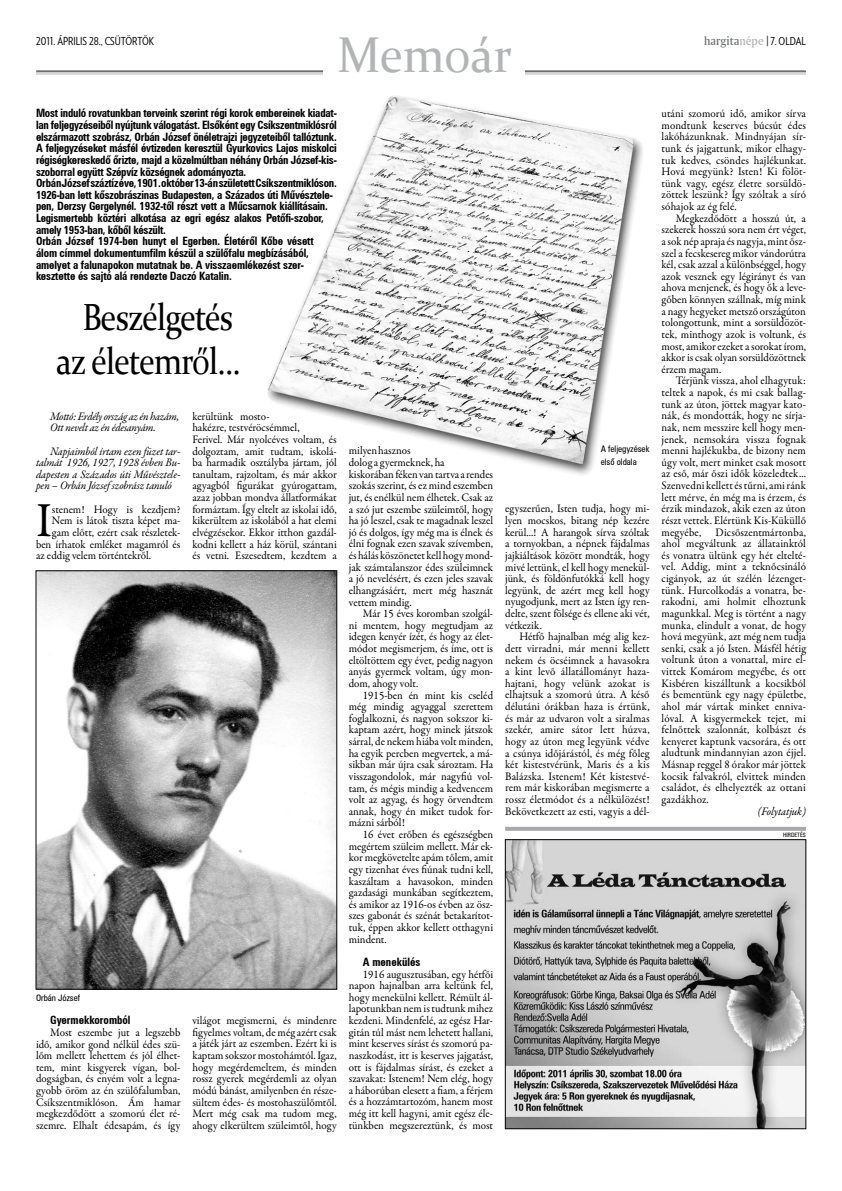
<style>
.page{position:relative;width:842px;height:1191px;background:#fff}
.page>*{position:absolute;margin:0;border:0;box-sizing:border-box;transform-origin:0 0}
.t1{font:50.4px "Constantia";color:#b2b4b6;scale:.95 1}
.t2{font:49.2px "Garamond Premr Pro";color:#000;scale:.95 1}
.t3{font:37.8px/43.2px "Constantia";letter-spacing:-.025em;color:#000;text-align:center;scale:.86 1}
.t4{font:11.6px/11.6px "Garamond Premr Pro";color:#000;text-align:justify;scale:.95 1}
.t5{font:700 11.6px/11.6px "Zurich Cond";letter-spacing:-.02em;color:#000;scale:.95 1}
.t6{font:italic 11.6px/11.6px "Garamond Premr Pro";letter-spacing:-.02em;color:#000;scale:.95 1}
.t7{font:700 11.6px "Zurich Cond";color:#000;scale:.95 1}
.t8{font:11px "Verlag Condensed";color:#000}
.t9{font:9px/13.2px "Zurich Cond Normal";color:#000}
.t10{font:6px "Zurich Cond Normal";color:#000}
.s1{font-family:"Amerigo BT Medium A";font-size:12.6px;color:#6d6f71}
.s2{font-family:"Amerigo BT Medium A";font-size:12.6px;color:#b2b4b6}
</style>
<div class="page">
<svg style="left:505px;top:827px;width:301px;height:4px"></svg>
<hr style="left:36px;top:70px;width:770px;height:2px;background:#6d6f71">
<hr style="left:36px;top:74px;width:770px;height:1px;background:#b2b4b6">
<div style="left:323px;top:33px;width:202px;height:43px;background:#fff"></div>
<img style="left:507px;top:841px;width:297px;height:285px">
<div style="left:505px;top:839px;width:301px;height:289px;border:1px solid #000"></div>
<img style="left:267px;top:96px;width:376px;height:379px">
<img style="left:38px;top:572px;width:297px;height:415px">
<div style="left:36px;top:570px;width:301px;height:419px;border:1px solid #000"></div>
<p class="t8" style="left:36px;top:33px;width:120px">2011. ÁPRILIS 28., CSÜTÖRTÖK</p>
<p class="t8" style="left:704px;top:33px;width:103px"><span class="s1">hargita</span><span class="s2">népe</span> | 7. OLDAL</p>
<h1 class="t1" style="left:338px;top:21px;width:185px">Memoár</h1>
<p class="t5" style="left:36px;top:107px;width:318px">Most induló rovatunkban terveink szerint régi korok embereinek kiadat&shy;lan feljegyzéseiből nyújtunk válogatást. Elsőként egy Csíkszentmiklósról elszármazott szobrász, Orbán József önéletrajzi jegyzeteiből tallóztunk.<br>A feljegyzéseket másfél évtizeden keresztül Gyurkovics Lajos miskolci régiségkereskedő őrizte, majd a közelmúltban néhány Orbán József-kis&shy;szoborral együtt Szépvíz községnek adományozta.<br>Orbán József száztíz éve, 1901. október 13-án született Csíkszentmiklóson.<br>1926-ban lett kőszobrászinas Budapesten, a Százados úti Művésztele&shy;pen, Derzsy Gergelynél. 1932-től részt vett a Műcsarnok kiállításain.<br>Legismertebb köztéri alkotása az egri egész alakos Petőfi-szobor, amely 1953-ban, kőből készült.<br>Orbán József 1974-ben hunyt el Egerben. Életéről Kőbe vésett álom címmel dokumentumfilm készül a szülőfalu megbízásából, amelyet a falunapokon mutatnak be. A visszaemlékezést szer&shy;kesztette és sajtó alá rendezte Daczó Katalin.</p>
<h3 class="t3" style="left:56px;top:294px;width:216px">Beszélgetés az életemről...</h3>
<p class="t6" style="left:50px;top:411px;width:137px">Mottó: Erdély ország az én hazám,<br>Ott nevelt az én édesanyám.</p>
<p class="t6" style="left:36px;top:446px;width:153px;text-align:justify;text-indent:14px">Napjaimból írtam ezen füzet tar&shy;talmát 1926, 1927, 1928 évben Bu&shy;dapesten a Százados úti Művésztele&shy;pen – Orbán József szobrász tanuló</p>
<h2 class="t2" style="left:36px;top:491px;width:18px">I</h2>
<p class="t4" style="left:52px;top:503px;width:137px">stenem! Hogy is kezdjem?</p>
<p class="t4" style="left:52px;top:515px;width:137px">Nem is látok tiszta képet ma-</p>
<p class="t4" style="left:52px;top:527px;width:137px">gam előtt, ezért csak részletek-</p>
<p class="t4" style="left:36px;top:538px;width:153px">ben írhatok emléket magamról és</p>
<p class="t4" style="left:36px;top:550px;width:123px">az eddig velem történtekről.</p>
<p class="t4" style="left:192px;top:410px;width:153px;text-align:left">kerültünk mosto-<br>hakézre, testvéröcsémmel,<br>Ferivel. Már nyolcéves voltam, és dolgoztam, amit tudtam, iskolá&shy;ba harmadik osztályba jártam, jól tanultam, rajzoltam, és már akkor agyagból figurákat gyúrogattam, azaz jobban mondva állatformákat formáztam. Így eltelt az iskolai idő, kikerültem az iskolából a hat elemi elvégzésekor. Ekkor itthon gazdál&shy;kodni kellett a ház körül, szántani és vetni. Eszesedtem, kezdtem a</p>
<p class="t9" style="left:36px;top:991px;width:46px">Orbán József</p>
<p class="t7" style="left:50px;top:1013px;width:86px">Gyermekkoromból</p>
<p class="t4" style="left:36px;top:1026px;width:153px;text-indent:14px">Most eszembe jut a legszebb idő, amikor gond nélkül édes szü&shy;lőm mellett lehettem és jól élhet&shy;tem, mint kisgyerek vígan, bol&shy;dogságban, és enyém volt a legna&shy;gyobb öröm az én szülőfalumban, Csíkszentmiklóson. Ám hamar megkezdődött a szomorú élet ré&shy;szemre. Elhalt édesapám, és így</p>
<p class="t4" style="left:192px;top:1015px;width:153px">világot megismerni, és mindenre figyelmes voltam, de még azért csak a játék járt az eszemben. Ezért ki is kaptam sokszor mostohámtól. Igaz, hogy megérdemeltem, és minden rossz gyerek megérdemli az olyan módú bánást, amilyenben én része&shy;sültem édes- és mostohaszülőmtől.<br>Mert még csak ma tudom meg, ahogy elkerültem szüleimtől, hogy</p>
<p class="t4" style="left:349px;top:445px;width:153px;text-align:left">milyen hasznos<br>dolog a gyermeknek, ha<br>kiskorában féken van tartva a rendes szokás szerint, és ez mind eszemben jut, és enélkül nem élhetek. Csak az a szó jut eszembe szüleimtől, hogy ha jó leszel, csak te magadnak leszel jó és dolgos, így még ma is élnek és élni fognak ezen szavak szívemben, és hálás köszönetet kell hogy mond&shy;jak számtalanszor édes szüleimnek a jó nevelésért, és ezen jeles szavak elhangzásáért, mert még hasznát vettem mindig.</p>
<p class="t4" style="left:349px;top:608px;width:153px;text-indent:14px">Már 15 éves koromban szolgál&shy;ni mentem, hogy megtudjam az idegen kenyér ízét, és hogy az élet&shy;módot megismerjem, és íme, ott is eltöltöttem egy évet, pedig nagyon anyás gyermek voltam, úgy mon&shy;dom, ahogy volt.</p>
<p class="t4" style="left:349px;top:689px;width:153px;text-indent:14px">1915-ben én mint kis cseléd még mindig agyaggal szerettem foglalkozni, és nagyon sokszor ki&shy;kaptam azért, hogy minek játszok sárral, de nekem hiába volt minden, ha egyik percben megvertek, a má&shy;sikban már újra csak sároztam. Ha visszagondolok, már nagyfiú vol&shy;tam, és mégis mindig a kedvencem volt az agyag, és hogy örvendtem annak, hogy én miket tudok for&shy;mázni sárból!</p>
<p class="t4" style="left:349px;top:829px;width:153px;text-indent:14px">16 évet erőben és egészségben megértem szüleim mellett. Már ek&shy;kor megkövetelte apám tőlem, amit egy tizenhat éves fiúnak tudni kell, kaszáltam a havasokon, minden gazdasági munkában segítkeztem, és amikor az 1916-os évben az ös - szes gabonát és szénát betakarítot&shy;tuk, éppen akkor kellett otthagyni mindent.</p>
<p class="t7" style="left:363px;top:954px;width:62px">A menekülés</p>
<p class="t4" style="left:349px;top:968px;width:153px;text-indent:14px">1916 augusztusában, egy hétfői napon hajnalban arra keltünk fel, hogy menekülni kellett. Rémült ál&shy;lapotunkban nem is tudtunk mihez kezdeni. Mindenfelé, az egész Har&shy;gitán túl mást nem lehetett hallani, mint keserves sírást és szomorú pa&shy;naszkodást, itt is keserves jajgatást, ott is fájdalmas sírást, és ezeket a szavakat: Istenem! Nem elég, hogy a háborúban elesett a fiam, a férjem és a hozzámtartozóm, hanem most még itt kell hagyni, amit egész éle&shy;tünkben megszereztünk, és most</p>
<p class="t9" style="left:601px;top:442px;width:50px">A feljegyzések első oldala</p>
<p class="t4" style="left:505px;top:503px;width:153px">egyszerűen, Isten tudja, hogy mi&shy;lyen mocskos, bitang nép kezére kerül...! A harangok sírva szóltak a tornyokban, a népnek fájdalmas jajkiáltások között mondták, hogy mivé lettünk, el kell hogy menekül&shy;jünk, és földönfutókká kell hogy legyünk, de azért meg kell hogy nyugodjunk, mert az Isten így ren&shy;delte, szent fölsége és ellene aki vét, vétkezik.</p>
<p class="t4" style="left:505px;top:631px;width:153px;text-indent:14px">Hétfő hajnalban még alig kez&shy;dett virradni, már menni kellett nekem és öcséimnek a havasokra a kint levő állatállományt haza&shy;hajtani, hogy velünk azokat is elhajtsuk a szomorú útra. A késő délutáni órákban haza is értünk, és már az udvaron volt a siralmas szekér, amire sátor lett húzva, hogy az úton meg legyünk védve a csúnya időjárástól, és még főleg két kistestvérünk, Maris és a kis Balázska. Istenem! Két kistestvé&shy;rem már kiskorában megismerte a rossz életmódot és a nélkülözést!<br>Bekövetkezett az esti, vagyis a dél-</p>
<p class="t4" style="left:662px;top:108px;width:153px">utáni szomorú idő, amikor sírva mondtunk keserves búcsút édes lakóházunknak. Mindnyájan sír&shy;tunk és jajgattunk, mikor elhagy&shy;tuk kedves, csöndes hajlékunkat.<br>Hová megyünk? Isten! Ki fölöt&shy;tünk vagy, egész életre sorsüldö&shy;zöttek leszünk? Így szóltak a síró sóhajok az ég felé.</p>
<p class="t4" style="left:662px;top:212px;width:153px;text-indent:14px">Megkezdődött a hosszú út, a szekerek hosszú sora nem ért véget, a sok nép apraja és nagyja, mint ős - szel a fecskesereg mikor vándorútra kél, csak azzal a különbséggel, hogy azok vesznek egy légirányt és van ahova menjenek, és hogy ők a leve&shy;gőben könnyen szállnak, míg mink a nagy hegyeket metsző országúton tolongottunk, mint a sorsüldözöt&shy;tek, minthogy azok is voltunk, és most, amikor ezeket a sorokat írom, akkor is csak olyan sorsüldözöttnek érzem magam.</p>
<p class="t4" style="left:662px;top:375px;width:154px;text-indent:14px">Térjünk vissza, ahol elhagytuk: teltek a napok, és mi csak ballag&shy;tunk az úton, jöttek magyar kato&shy;nák, és mondották, hogy ne sírja&shy;nak, nem messzire kell hogy men&shy;jenek, nemsokára vissza fognak menni hajlékukba, de bizony nem úgy volt, mert minket csak mosott az eső, már őszi idők közeledtek...<br>Szenvedni kellett és tűrni, ami ránk lett mérve, én még ma is érzem, és érzik mindazok, akik ezen az úton részt vettek. Elértünk Kis-Küküllő megyébe, Dicsőszentmártonba, ahol megváltunk az állatainktól és vonatra ültünk egy hét eltelté&shy;vel. Addig, mint a teknőcsináló cigányok, az út szélén lézenget&shy;tünk. Hurcolkodás a vonatra, be&shy;rakodni, ami holmit elhoztunk magunkkal. Meg is történt a nagy munka, elindult a vonat, de hogy hová megyünk, azt még nem tudja senki, csak a jó Isten. Másfél hétig voltunk úton a vonattal, mire el&shy;vittek Komárom megyébe, és ott Kisbéren kiszálltunk a kocsikból és bementünk egy nagy épületbe, ahol már vártak minket enniva&shy;lóval. A kisgyermekek tejet, mi felnőttek szalonnát, kolbászt és kenyeret kaptunk vacsorára, és ott aludtunk mindannyian azon éjjel.<br>Másnap reggel 8 órakor már jöttek kocsik falvakról, elvittek minden családot, és elhelyezték az ottani gazdákhoz.</p>
<p class="t6" style="left:757px;top:805px;width:53px">(Folytatjuk)</p>
<p class="t10" style="left:783px;top:831px;width:24px">hirdetés</p>
</div>
